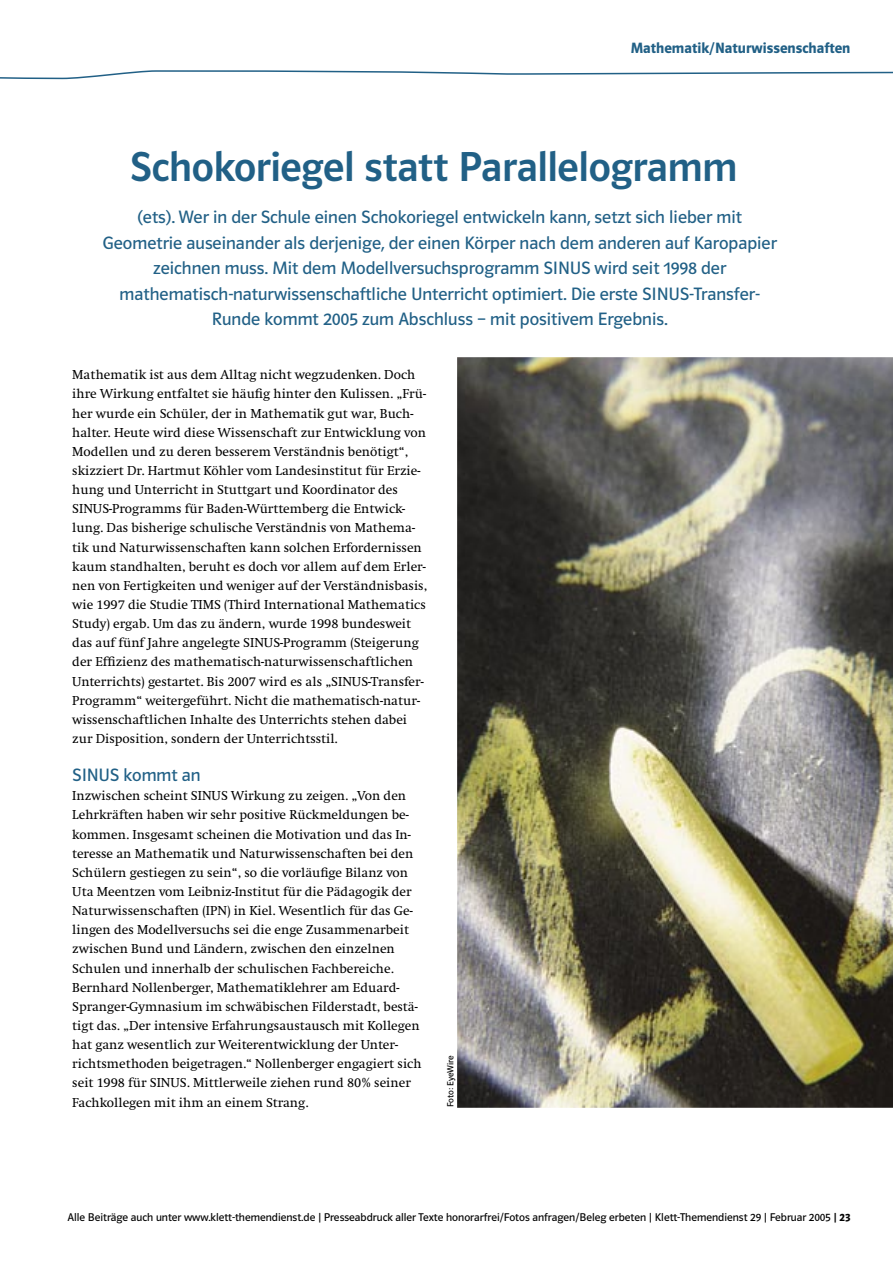
<style>
.page{position:relative;width:893px;height:1263px;background:#fff}
.page>*{position:absolute;margin:0;border:0;box-sizing:border-box;transform-origin:0 0}
.Themendienst_Artikel_Head{font:42px "Polo ST11 K Krftg";letter-spacing:-.01em;color:#216086}
.Themendienst_Artikel_Vorspann{font:18px/25.5px "Polo ST11 K Buch";color:#216086;text-align:center}
.Themendienst_Artikel_Schrift{font:18px "Polo ST11 K Buch";color:#216086}
.t1{font:15px "Polo ST11 K Hfett";color:#216086}
.Themendienst_Artikel_Schrift-2{font:13.5px/19.2px "Swift EF";color:#000}
.t2{font:11.25px "Polo ST11 K Buch";color:#000}
.Themendienst_credit{font:9px "Polo ST11 K Buch";color:#000}
.s1{font-family:"Polo ST11 K Hfett"}
</style>
<div class="page">
<img style="left:457px;top:357px;width:436px;height:751px">
<svg style="left:0;top:70px;width:893px;height:10px"></svg>
<p class="t1" style="left:631px;top:40px;width:221px">Mathematik/Naturwissenschaften</p>
<p class="t1" style="left:808px;top:40px;width:44px">Rubrik</p>
<p class="Themendienst_Artikel_Head" style="left:130px;top:144px;width:609px">Schokoriegel statt Parallelogramm</p>
<p class="Themendienst_Artikel_Vorspann" style="left:103px;top:204px;width:676px">(ets). Wer in der Schule einen Schokoriegel entwickeln kann, setzt sich lieber mit Geometrie auseinander als derjenige, der einen Körper nach dem anderen auf Karopapier zeichnen muss. Mit dem Modellversuchsprogramm SINUS wird seit 1998 der mathematisch-naturwissenschaftliche Unterricht optimiert. Die erste SINUS-Transfer-Runde kommt 2005 zum Abschluss – mit positivem Ergebnis.</p>
<p class="Themendienst_Artikel_Schrift-2" style="left:72px;top:366px;width:357px">Mathematik ist aus dem Alltag nicht wegzudenken. Doch ihre Wirkung entfaltet sie häufig hinter den Kulissen. „Frü&shy;her wurde ein Schüler, der in Mathematik gut war, Buch&shy;halter. Heute wird diese Wissenschaft zur Entwicklung von Modellen und zu deren besserem Verständnis benötigt“, skizziert Dr. Hartmut Köhler vom Landesinstitut für Erzie&shy;hung und Unterricht in Stuttgart und Koordinator des SINUS-Programms für Baden-Württemberg die Entwick&shy;lung. Das bisherige schulische Verständnis von Mathema&shy;tik und Naturwissenschaften kann solchen Erfordernissen kaum standhalten, beruht es doch vor allem auf dem Erler&shy;nen von Fertigkeiten und weniger auf der Verständnisbasis, wie 1997 die Studie TIMS (Third International Mathematics Study) ergab. Um das zu ändern, wurde 1998 bundesweit das auf fünf Jahre angelegte SINUS-Programm (Steigerung der Effizienz des mathematisch-naturwissenschaftlichen Unterrichts) gestartet. Bis 2007 wird es als „SINUS-Transfer-Programm“ weitergeführt. Nicht die mathematisch-natur&shy;wissenschaftlichen Inhalte des Unterrichts stehen dabei zur Disposition, sondern der Unterrichtsstil.</p>
<p class="Themendienst_Artikel_Schrift" style="left:72px;top:765px;width:130px">SINUS kommt an</p>
<p class="Themendienst_Artikel_Schrift-2" style="left:72px;top:786px;width:351px">Inzwischen scheint SINUS Wirkung zu zeigen. „Von den Lehrkräften haben wir sehr positive Rückmeldungen be&shy;kommen. Insgesamt scheinen die Motivation und das In&shy;teresse an Mathematik und Naturwissenschaften bei den Schülern gestiegen zu sein“, so die vorläufige Bilanz von Uta Meentzen vom Leibniz-Institut für die Pädagogik der Naturwissenschaften (IPN) in Kiel. Wesentlich für das Ge&shy;lingen des Modellversuchs sei die enge Zusammenarbeit zwischen Bund und Ländern, zwischen den einzelnen Schulen und innerhalb der schulischen Fachbereiche.<br>Bernhard Nollenberger, Mathematiklehrer am Eduard-Spranger-Gymnasium im schwäbischen Filderstadt, bestä&shy;tigt das. „Der intensive Erfahrungsaustausch mit Kollegen hat ganz wesentlich zur Weiterentwicklung der Unter&shy;richtsmethoden beigetragen.“ Nollenberger engagiert sich seit 1998 für SINUS. Mittlerweile ziehen rund 80% seiner Fachkollegen mit ihm an einem Strang.</p>
<p class="Themendienst_credit" style="left:445px;top:1107px;width:54px;rotate:-90deg">Foto: EyeWire</p>
<p class="t2" style="left:67px;top:1211px;width:784px">Alle Beiträge auch unter www.klett-themendienst.de | Presseabdruck aller Texte honorarfrei/Fotos anfragen/Beleg erbeten | Klett-Themendienst 29 | Februar 2005 <span class="s1">| 23</span></p>
</div>
